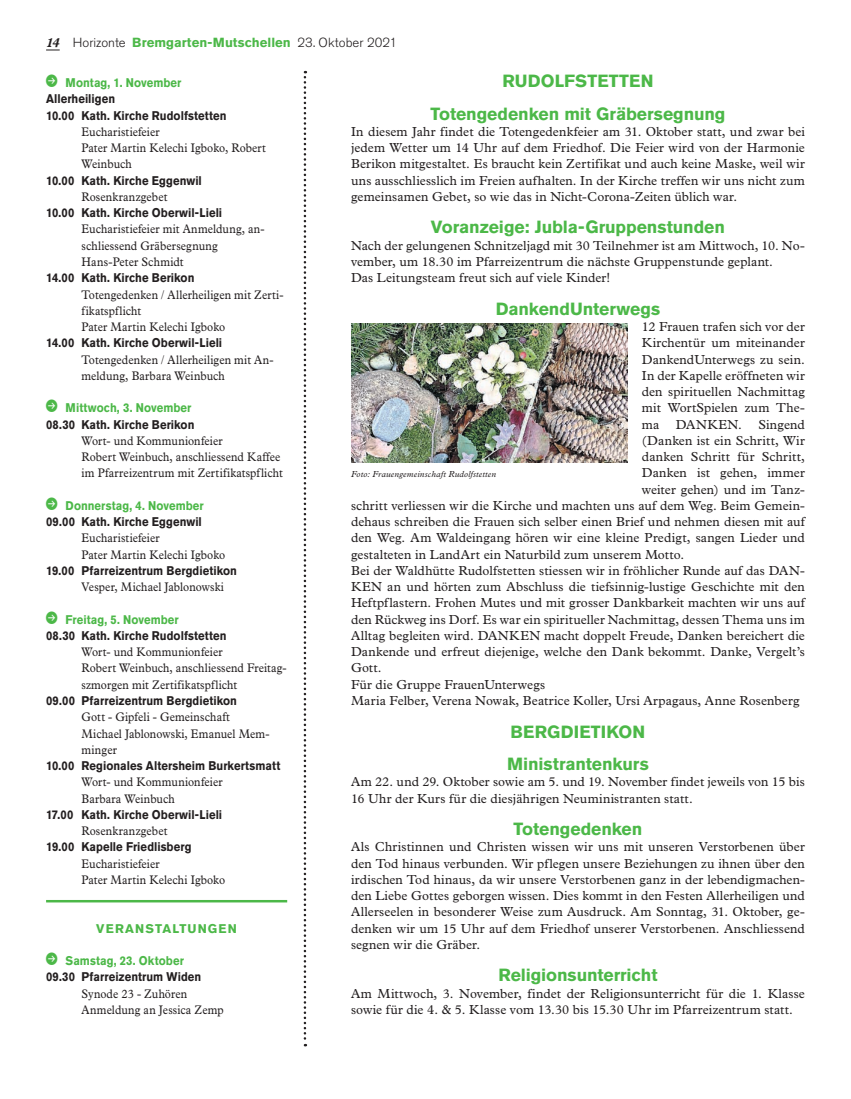
<style>
.page{position:relative;width:851px;height:1099px;background:#fff}
.page>*{position:absolute;margin:0;border:0;box-sizing:border-box;transform-origin:0 0}
.t1{font:700 17.5px/32.5px "Akzidenz Grotesk Pro";letter-spacing:-.005em;color:#4cb848;text-align:center}
.t2{font:13.12px/16.2px "Plantin Std";letter-spacing:.01em;color:#231f20;text-align:justify}
.t3{font:300 13.12px "Akzidenz Grotesk Pro";color:#231f20}
.t4{font:12.5px/16.2px "Plantin Std";letter-spacing:.01em;color:#231f20;scale:.9 1}
.t5{font:700 12.5px/16.2px "Akzidenz Grotesk Pro";letter-spacing:.005em;color:#231f20;scale:.9 1}
.t6{font:700 12.5px "Akzidenz Grotesk Pro";letter-spacing:.005em;color:#4cb848;scale:.9 1}
.t7{font:700 12.5px "Akzidenz Grotesk Pro";letter-spacing:.09em;color:#4cb848}
.t8{font:italic 8.75px "Plantin Std";letter-spacing:.02em;color:#231f20}
.s1{font-family:"Plantin Std";font-weight:700;font-style:italic}
.s2{font-weight:700;color:#4cb848}
</style>
<div class="page">
<svg style="left:46px;top:50px;width:14px;height:1px"></svg>
<img style="left:351px;top:324px;width:276px;height:138px">
<hr style="left:46px;top:899px;width:241px;height:3px;background:#4cb848">
<svg style="left:303px;top:71px;width:3px;height:975px"></svg>
<p class="t3" style="left:46px;top:34px;width:352px"><span class="s1">14</span> Horizonte <span class="s2">Bremgarten-Mutschellen</span> 23. Oktober 2021</p>
<p class="t6" style="left:66px;top:75px;width:130px">Montag, 1. November</p>
<p class="t5" style="left:46px;top:91px;width:202px">Allerheiligen<br>10.00 Kath. Kirche Rudolfstetten</p>
<p class="t4" style="left:82px;top:124px;width:206px">Eucharistiefeier<br>Pater Martin Kelechi Igboko, Robert<br>Weinbuch</p>
<p class="t5" style="left:46px;top:172px;width:175px">10.00 Kath. Kirche Eggenwil</p>
<p class="t4" style="left:82px;top:189px;width:97px">Rosenkranzgebet</p>
<p class="t5" style="left:46px;top:204px;width:197px">10.00 Kath. Kirche Oberwil-Lieli</p>
<p class="t4" style="left:82px;top:221px;width:205px">Eucharistiefeier mit Anmeldung, an&shy;schliessend Gräbersegnung<br>Hans-Peter Schmidt</p>
<p class="t5" style="left:46px;top:269px;width:166px">14.00 Kath. Kirche Berikon</p>
<p class="t4" style="left:82px;top:286px;width:226px">Totengedenken / Allerheiligen mit Zerti&shy;fikatspflicht<br>Pater Martin Kelechi Igboko</p>
<p class="t5" style="left:46px;top:334px;width:197px">14.00 Kath. Kirche Oberwil-Lieli</p>
<p class="t4" style="left:82px;top:351px;width:215px">Totengedenken / Allerheiligen mit An&shy;meldung, Barbara Weinbuch</p>
<p class="t6" style="left:66px;top:400px;width:141px">Mittwoch, 3. November</p>
<p class="t5" style="left:46px;top:416px;width:166px">08.30 Kath. Kirche Berikon</p>
<p class="t4" style="left:82px;top:432px;width:225px">Wort- und Kommunionfeier<br>Robert Weinbuch, anschliessend Kaffee im Pfarreizentrum mit Zertifikatspflicht</p>
<p class="t6" style="left:66px;top:497px;width:155px">Donnerstag, 4. November</p>
<p class="t5" style="left:46px;top:513px;width:175px">09.00 Kath. Kirche Eggenwil</p>
<p class="t4" style="left:82px;top:530px;width:161px">Eucharistiefeier<br>Pater Martin Kelechi Igboko</p>
<p class="t5" style="left:46px;top:562px;width:214px">19.00 Pfarreizentrum Bergdietikon</p>
<p class="t4" style="left:82px;top:579px;width:160px">Vesper, Michael Jablonowski</p>
<p class="t6" style="left:66px;top:611px;width:127px">Freitag, 5. November</p>
<p class="t5" style="left:46px;top:627px;width:202px">08.30 Kath. Kirche Rudolfstetten</p>
<p class="t4" style="left:81px;top:644px;width:229px">Wort- und Kommunionfeier<br>Robert Weinbuch, anschliessend Freitag&shy;szmorgen mit Zertifikatspflicht</p>
<p class="t5" style="left:46px;top:692px;width:214px">09.00 Pfarreizentrum Bergdietikon</p>
<p class="t4" style="left:81px;top:709px;width:210px">Gott - Gipfeli - Gemeinschaft<br>Michael Jablonowski, Emanuel Mem&shy;minger</p>
<p class="t5" style="left:46px;top:757px;width:262px">10.00 Regionales Altersheim Burkertsmatt</p>
<p class="t4" style="left:81px;top:774px;width:158px">Wort- und Kommunionfeier<br>Barbara Weinbuch</p>
<p class="t5" style="left:46px;top:806px;width:197px">17.00 Kath. Kirche Oberwil-Lieli</p>
<p class="t4" style="left:81px;top:822px;width:97px">Rosenkranzgebet</p>
<p class="t5" style="left:46px;top:838px;width:163px">19.00 Kapelle Friedlisberg</p>
<p class="t4" style="left:81px;top:855px;width:161px">Eucharistiefeier<br>Pater Martin Kelechi Igboko</p>
<p class="t7" style="left:96px;top:920px;width:142px">VERANSTALTUNGEN</p>
<p class="t6" style="left:66px;top:952px;width:133px">Samstag, 23. Oktober</p>
<p class="t5" style="left:46px;top:968px;width:174px">09.30 Pfarreizentrum Widen</p>
<p class="t4" style="left:81px;top:985px;width:159px">Synode 23 - Zuhören<br>Anmeldung an Jessica Zemp</p>
<h1 class="t1" style="left:430px;top:65px;width:296px">RUDOLFSTETTEN<br>Totengedenken mit Gräbersegnung</h1>
<p class="t2" style="left:351px;top:123px;width:455px">In diesem Jahr findet die Totengedenkfeier am 31. Oktober statt, und zwar bei jedem Wetter um 14 Uhr auf dem Friedhof. Die Feier wird von der Harmonie Berikon mitgestaltet. Es braucht kein Zertifikat und auch keine Maske, weil wir uns ausschliesslich im Freien aufhalten. In der Kirche treffen wir uns nicht zum gemeinsamen Gebet, so wie das in Nicht-Corona-Zeiten üblich war.</p>
<h1 class="t1" style="left:431px;top:211px;width:295px">Voranzeige: Jubla-Gruppenstunden</h1>
<p class="t2" style="left:351px;top:237px;width:455px;text-align:left">Nach der gelungenen Schnitzeljagd mit 30 Teilnehmer ist am Mittwoch, 10. No&shy;vember, um 18.30 im Pfarreizentrum die nächste Gruppenstunde geplant.<br>Das Leitungsteam freut sich auf viele Kinder!</p>
<h1 class="t1" style="left:495px;top:292px;width:166px">DankendUnterwegs</h1>
<p class="t2" style="left:641px;top:318px;width:165px">12 Frauen trafen sich vor der Kirchentür um miteinander DankendUnterwegs zu sein.<br>In der Kapelle eröffneten wir den spirituellen Nachmittag mit WortSpielen zum The&shy;ma</p>
<p class="t2" style="left:675px;top:416px;width:68px">DANKEN.</p>
<p class="t2" style="left:758px;top:416px;width:48px">Singend</p>
<p class="t2" style="left:641px;top:432px;width:164px">(Danken ist ein Schritt, Wir</p>
<p class="t2" style="left:641px;top:448px;width:164px">danken Schritt für Schritt,</p>
<p class="t2" style="left:641px;top:465px;width:164px">Danken ist gehen, immer</p>
<p class="t2" style="left:641px;top:481px;width:164px">weiter gehen) und im Tanz-</p>
<p class="t2" style="left:351px;top:497px;width:455px">schritt verliessen wir die Kirche und machten uns auf dem Weg. Beim Gemein-</p>
<p class="t2" style="left:351px;top:513px;width:455px">dehaus schreiben die Frauen sich selber einen Brief und nehmen diesen mit auf</p>
<p class="t2" style="left:351px;top:530px;width:455px">den Weg. Am Waldeingang hören wir eine kleine Predigt, sangen Lieder und</p>
<p class="t2" style="left:351px;top:546px;width:334px">gestalteten in LandArt ein Naturbild zum unserem Motto.</p>
<p class="t2" style="left:351px;top:562px;width:455px">Bei der Waldhütte Rudolfstetten stiessen wir in fröhlicher Runde auf das DAN-</p>
<p class="t2" style="left:351px;top:578px;width:455px">KEN an und hörten zum Abschluss die tiefsinnig-lustige Geschichte mit den</p>
<p class="t2" style="left:351px;top:595px;width:455px">Heftpflastern. Frohen Mutes und mit grosser Dankbarkeit machten wir uns auf</p>
<p class="t2" style="left:351px;top:611px;width:455px">den Rückweg ins Dorf. Es war ein spiritueller Nachmittag, dessen Thema uns im</p>
<p class="t2" style="left:351px;top:627px;width:455px">Alltag begleiten wird. DANKEN macht doppelt Freude, Danken bereichert die</p>
<p class="t2" style="left:351px;top:643px;width:455px">Dankende und erfreut diejenige, welche den Dank bekommt. Danke, Vergelt’s</p>
<p class="t2" style="left:351px;top:660px;width:32px">Gott.</p>
<p class="t2" style="left:351px;top:676px;width:196px">Für die Gruppe FrauenUnterwegs</p>
<p class="t2" style="left:351px;top:692px;width:450px">Maria Felber, Verena Nowak, Beatrice Koller, Ursi Arpagaus, Anne Rosenberg</p>
<h1 class="t1" style="left:507px;top:715px;width:143px;text-align:left">BERGDIETIKON<br>Ministrantenkurs</h1>
<p class="t2" style="left:351px;top:773px;width:455px">Am 22. und 29. Oktober sowie am 5. und 19. November findet jeweils von 15 bis<br>16 Uhr der Kurs für die diesjährigen Neuministranten statt.</p>
<h1 class="t1" style="left:513px;top:812px;width:130px">Totengedenken</h1>
<p class="t2" style="left:351px;top:838px;width:455px">Als Christinnen und Christen wissen wir uns mit unseren Verstorbenen über den Tod hinaus verbunden. Wir pflegen unsere Beziehungen zu ihnen über den irdischen Tod hinaus, da wir unsere Verstorbenen ganz in der lebendigmachen&shy;den Liebe Gottes geborgen wissen. Dies kommt in den Festen Allerheiligen und Allerseelen in besonderer Weise zum Ausdruck. Am Sonntag, 31. Oktober, ge&shy;denken wir um 15 Uhr auf dem Friedhof unserer Verstorbenen. Anschliessend segnen wir die Gräber.</p>
<h1 class="t1" style="left:498px;top:958px;width:161px">Religionsunterricht</h1>
<p class="t2" style="left:351px;top:985px;width:455px">Am Mittwoch, 3. November, findet der Religionsunterricht für die 1. Klasse sowie für die 4. &amp; 5. Klasse vom 13.30 bis 15.30 Uhr im Pfarreizentrum statt.</p>
<p class="t8" style="left:351px;top:469px;width:147px">Foto: Frauengemeinschaft Rudolfstetten</p>
</div>
